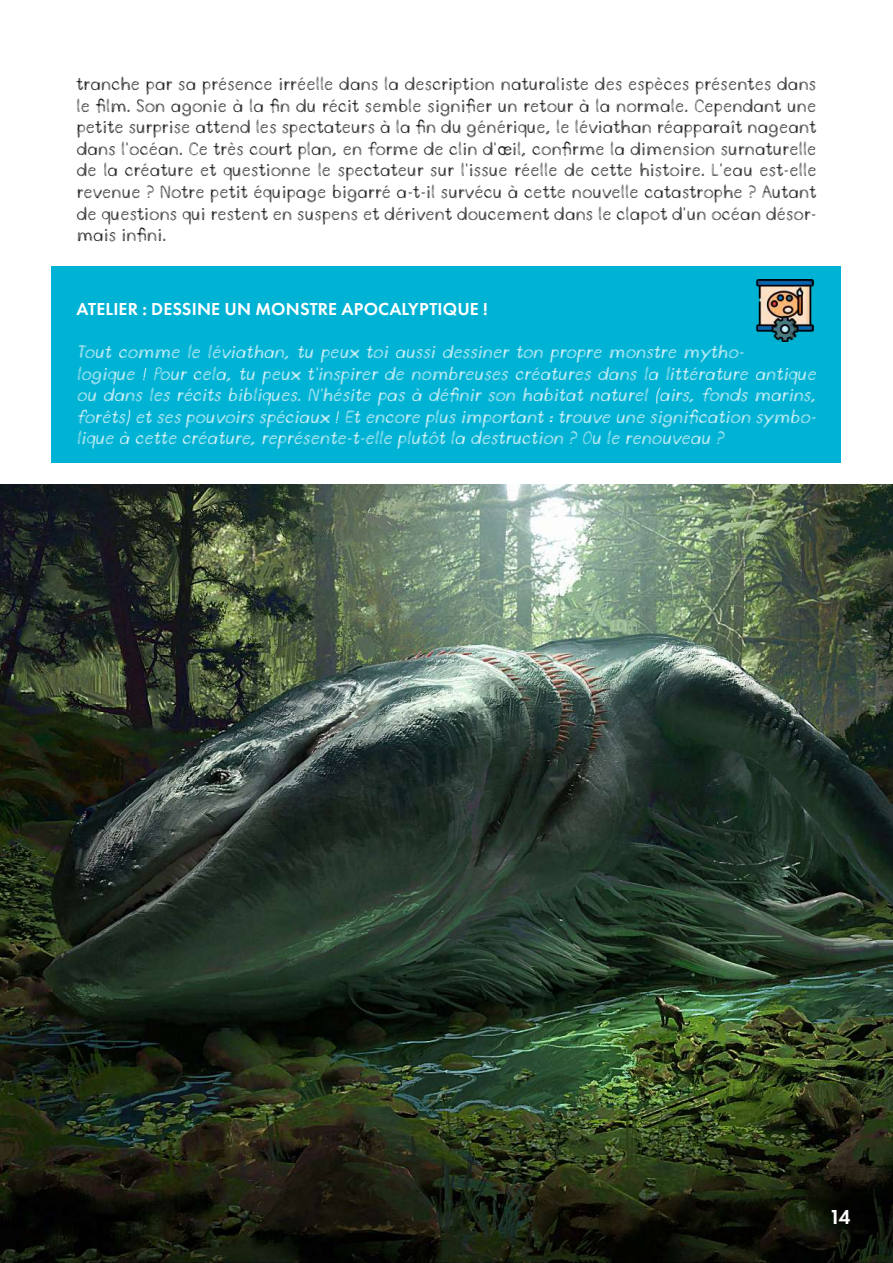
<style>
.page{position:relative;width:893px;height:1263px;background:#fff}
.page>*{position:absolute;margin:0;border:0;box-sizing:border-box;transform-origin:0 0}
.t1{font:600 21px "Futura PT";color:#fff}
.t2{font:18px/21.6px "Doodle Pen";color:#000;text-align:justify}
.t3{font:italic 18px/21.6px "Doodle Pen";color:#fff}
.t4{font:600 18px "Futura PT";letter-spacing:.01em;color:#fff}
.s1{font-family:"Futura PT";font-weight:300}
</style>
<div class="page">
<img style="left:0;top:485px;width:893px;height:778px">
<div style="left:51px;top:266px;width:789px;height:197px;background:#00b3d5"></div>
<img style="left:755px;top:279px;width:60px;height:63px">
<p class="t2" style="left:77px;top:75px;width:742px">tranche par sa présence irréelle dans la description naturaliste des espèces présentes dans le film. Son agonie à la fin du récit semble signifier un retour à la normale. Cependant une petite surprise attend les spectateurs à la fin du générique, le léviathan réapparaît nageant dans l’océan. Ce très court plan, en forme de clin d’œil, confirme la dimension surnaturelle de la créature et questionne le spectateur sur l’issue réelle de cette histoire. L’eau est-elle revenue ? Notre petit équipage bigarré a-t-il survécu à cette nouvelle catastrophe ? Autant de questions qui restent en suspens et dérivent doucement dans le clapot d’un océan désor&shy;mais infini.</p>
<p class="t4" style="left:77px;top:297px;width:413px">ATELIER : DESSINE UN MONSTRE APOCALYPTIQUE !</p>
<p class="t3" style="left:77px;top:342px;width:745px">Tout comme le léviathan, tu peux toi aussi dessiner ton propre monstre mytho-<br>logique <span class="s1">!</span> Pour cela, tu peux t’inspirer de nombreuses créatures dans la littérature antique ou dans les récits bibliques. N’hésite pas à définir son habitat naturel <span class="s1">(</span>airs, fonds marins, forêts<span class="s1">)</span> etses pouvoirs spéciaux <span class="s1">!</span> Et encore plus important : trouve une signification symbo&shy;lique à cette créature, représente-t-elle plutôt la destruction ? Ou le renouveau ?</p>
<p class="t1" style="left:829px;top:1204px;width:23px">14</p>
</div>
